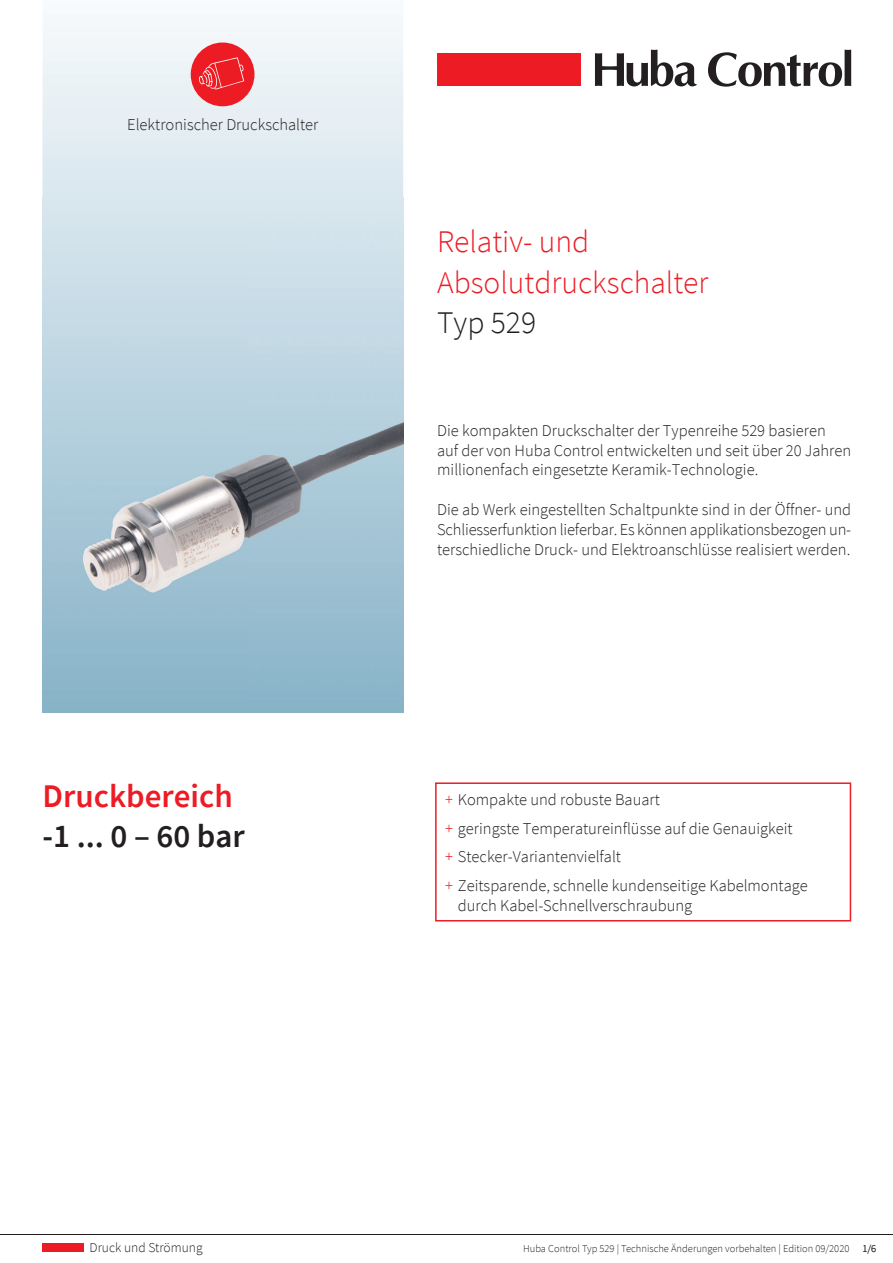
<style>
.page{position:relative;width:893px;height:1263px;background:#fff}
.page>*{position:absolute;margin:0;border:0;box-sizing:border-box;transform-origin:0 0}
.t1{font:600 33px "Source Sans Pro";color:#ed1c24}
.t2{font:600 33px "Source Sans Pro";color:#231f20}
.t3{font:300 31.5px/40.5px "Source Sans Pro";color:#ed1c24}
.t4{font:300 31.5px "Source Sans Pro";color:#231f20}
.t5{font:300 16.5px/19.8px "Source Sans Pro";color:#231f20}
.t6{font:300 13.5px "Source Sans Pro";color:#231f20}
.t7{font:300 10.5px "Source Sans Pro";color:#231f20}
.s1{color:#ed1c24}
</style>
<div class="page">
<hr style="left:0;top:1234px;width:893px;height:1px;background:#231f20">
<div style="left:43px;top:1243px;width:41px;height:9px;background:#ed1c24"></div>
<svg style="left:435px;top:782px;width:416px;height:139px"></svg>
<div style="left:437px;top:53px;width:143px;height:33px;background:#ed1c24"></div>
<svg style="left:595px;top:50px;width:102px;height:36px"></svg>
<svg style="left:708px;top:50px;width:143px;height:37px"></svg>
<svg style="left:43px;top:14px;width:360px;height:184px"></svg>
<img style="left:43px;top:198px;width:360px;height:515px">
<div style="left:191px;top:43px;width:63px;height:63px;background:#ed1c24;border-radius:50%"></div>
<svg style="left:199px;top:57px;width:45px;height:32px"></svg>
<p class="t5" style="left:127px;top:115px;width:193px">Elektronischer Druckschalter</p>
<h1 class="t1" style="left:43px;top:775px;width:192px">Druckbereich</h1>
<h1 class="t2" style="left:43px;top:814px;width:204px">-1 ... 0 – 60 bar</h1>
<h2 class="t3" style="left:437px;top:221px;width:273px">Relativ- und<br>Absolutdruckschalter</h2>
<h2 class="t4" style="left:437px;top:302px;width:100px">Typ 529</h2>
<p class="t5" style="left:437px;top:420px;width:416px">Die kompakten Druckschalter der Typenreihe 529 basieren<br>auf der von Huba Control entwickelten und seit über 20 Jahren millionenfach eingesetzte Keramik-Technologie.</p>
<p class="t5" style="left:437px;top:499px;width:416px;text-align:justify">Die ab Werk eingestellten Schaltpunkte sind in der Öffner- und Schliesserfunktion lieferbar. Es können applikationsbezogen un&shy;terschiedliche Druck- und Elektroanschlüsse realisiert werden.</p>
<p class="t5" style="left:445px;top:784px;width:364px;line-height:28.8px"><span class="s1">+</span> Kompakte und robuste Bauart<br><span class="s1">+</span> geringste Temperatureinflüsse auf die Genauigkeit<br><span class="s1">+</span> Stecker-Variantenvielfalt<br><span class="s1">+</span> Zeitsparende, schnelle kundenseitige Kabelmontage</p>
<p class="t5" style="left:458px;top:895px;width:236px">durch Kabel-Schnellverschraubung</p>
<p class="t6" style="left:90px;top:1239px;width:115px">Druck und Strömung</p>
<p class="t7" style="left:523px;top:1242px;width:355px">Huba Control Typ 529 | Technische Änderungen vorbehalten | Edition 09/2020 1/6</p>
</div>
